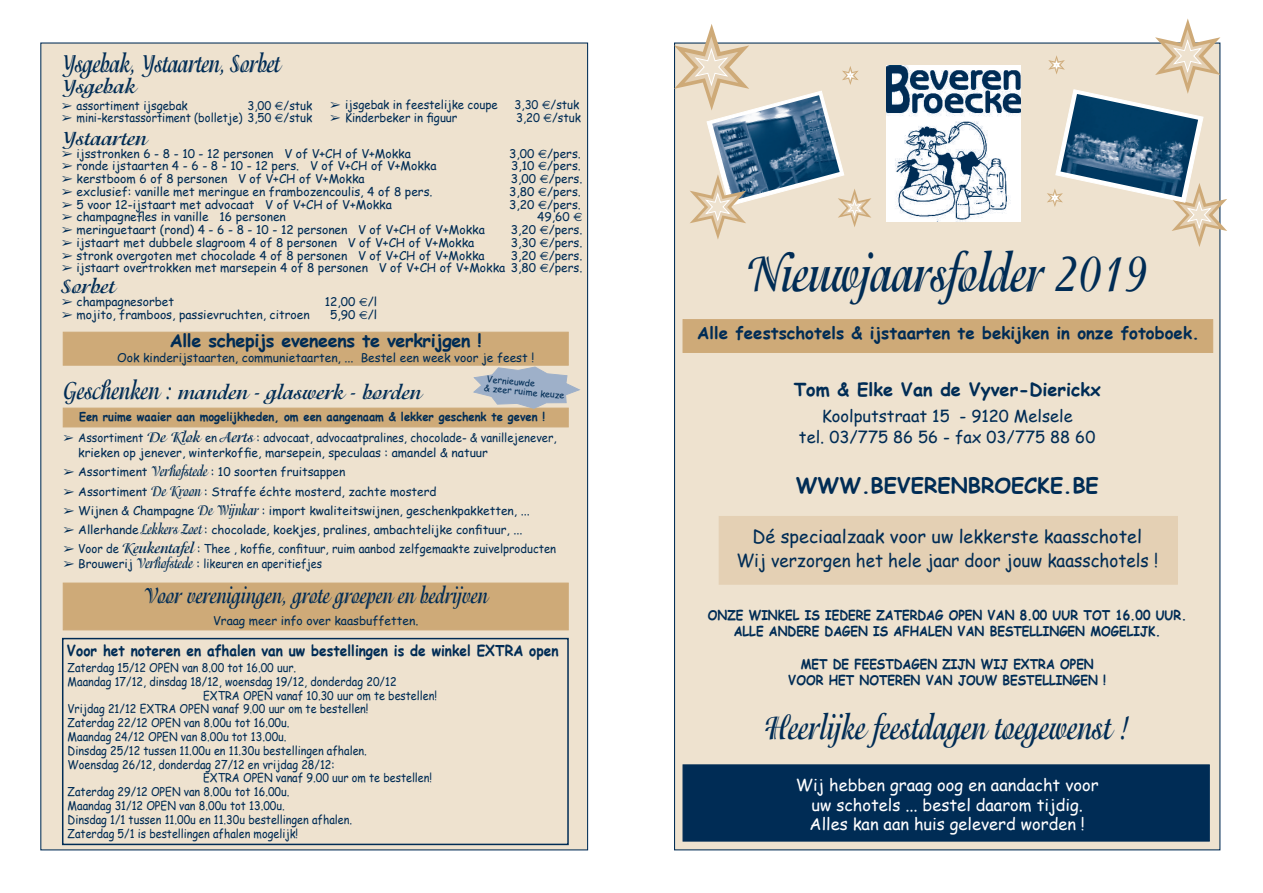
<style>
.page{position:relative;width:1263px;height:893px;background:#fff}
.page>*{position:absolute;margin:0;border:0;box-sizing:border-box;transform-origin:0 0}
.t1{font:700 55.5px "Isadora Std";color:#002c55;scale:.75 1}
.t2{font:700 36px "Isadora Std";color:#002c55;scale:.75 1}
.t3{font:700 27px "Isadora Std";letter-spacing:-.02em;color:#002c55;scale:.75 1}
.t4{font:700 24px "Isadora Std";color:#002c55;scale:.75 1}
.t5{font:700 21px "Isadora Std";color:#002c55}
.t6{font:700 21px "Comic Sans MS";color:#002c55}
.t7{font:18px/24px "Comic Sans MS";color:#002c55;text-align:center}
.t8{font:700 18px "Comic Sans MS";color:#002c55}
.t9{font:700 17.85px "Comic Sans MS";letter-spacing:-.02em;color:#002c55}
.t10{font:700 16.8px "Comic Sans MS";color:#002c55}
.t11{font:16.5px/19.8px "Comic Sans MS";color:#fff;text-align:center}
.t12{font:16.5px/21px "Comic Sans MS";color:#002c55;text-align:center}
.t13{font:700 15px "Comic Sans MS";color:#002c55;scale:.91 1}
.t14{font:700 13.5px/16.2px "Comic Sans MS";color:#002c55;text-align:center;scale:.9 1}
.t15{font:12px "Comic Sans MS";color:#002c55}
.t16{font:12px "Comic Sans MS";color:#002c55;scale:.9 1}
.t17{font:12px/15px "Comic Sans MS";color:#002c55;scale:.94 1}
.t18{font:12px "Comic Sans MS";color:#002c55;scale:.95 1}
.t19{font:700 12px "Comic Sans MS";color:#002c55;scale:.93 1}
.t20{font:12px "Comic Sans MS";color:#002c55;scale:.92 1}
.t21{font:9px/8.9px "Comic Sans MS";color:#002c55}
.s1{font-family:"Euro Sans Std"}
.s2{font-family:"Euro Sans Std";font-size:11.55px}
.s3{font-size:27px}
.s4{font-family:"Isadora Std";font-weight:700;font-size:15.75px}
</style>
<div class="page">
<div style="left:674px;top:43px;width:546px;height:807px;background:#eee2cf"></div>
<div style="left:682px;top:764px;width:528px;height:78px;background:#002c55;border:1px solid #002c55"></div>
<img style="left:886px;top:66px;width:134px;height:156px">
<div style="left:719px;top:516px;width:459px;height:69px;background:#e4d0b4"></div>
<div style="left:682px;top:319px;width:531px;height:34px;background:#ceaa78"></div>
<svg style="left:1047px;top:18px;width:180px;height:229px"></svg>
<img style="left:1060px;top:94px;width:138px;height:103px">
<svg style="left:674px;top:24px;width:197px;height:216px"></svg>
<div style="left:40px;top:42px;width:548px;height:808px;background:#eee2cf"></div>
<div style="left:63px;top:408px;width:506px;height:19px;background:#ceaa78"></div>
<div style="left:63px;top:332px;width:506px;height:34px;background:#ceaa78;border:1px solid #ceaa78"></div>
<svg style="left:472px;top:366px;width:108px;height:43px"></svg>
<div style="left:62px;top:638px;width:507px;height:207px;border:2px solid #002c55"></div>
<div style="left:63px;top:583px;width:506px;height:47px;background:#ceaa78"></div>
<h3 class="t3" style="left:62px;top:47px;width:293px">Ysgebak, Ystaarten, Sorbet</h3>
<h3 class="t5" style="left:62px;top:74px;width:75px">Ysgebak</h3>
<p class="t18" style="left:62px;top:96px;width:134px">➢ assortiment ijsgebak</p>
<p class="t18" style="left:247px;top:96px;width:70px">3,00 <span class="s1">€</span>/stuk</p>
<p class="t20" style="left:62px;top:109px;width:274px">➢ mini-kerstassortiment (bolletje) 3,50 <span class="s1">€</span>/stuk</p>
<h3 class="t5" style="left:62px;top:126px;width:87px">Ystaarten</h3>
<p class="t15" style="left:62px;top:144px;width:351px">➢ ijsstronken 6 - 8 - 10 - 12 personen V of V+CH of V+Mokka</p>
<p class="t15" style="left:509px;top:144px;width:73px">3,00 <span class="s1">€</span>/pers.</p>
<p class="t15" style="left:62px;top:157px;width:376px">➢ ronde ijstaarten 4 - 6 - 8 - 10 - 12 pers. V of V+CH of V+Mokka</p>
<p class="t15" style="left:511px;top:157px;width:71px">3,10 <span class="s1">€</span>/pers.</p>
<p class="t15" style="left:62px;top:170px;width:304px">➢ kerstboom 6 of 8 personen V of V+CH of V+Mokka</p>
<p class="t15" style="left:511px;top:170px;width:73px">3,00 <span class="s1">€</span>/pers.</p>
<p class="t15" style="left:62px;top:183px;width:372px">➢ exclusief: vanille met meringue en frambozencoulis, 4 of 8 pers.</p>
<p class="t15" style="left:509px;top:183px;width:73px">3,80 <span class="s1">€</span>/pers.</p>
<p class="t15" style="left:62px;top:195px;width:332px">➢ 5 voor 12-ijstaart met advocaat V of V+CH of V+Mokka</p>
<p class="t15" style="left:509px;top:195px;width:73px">3,20 <span class="s1">€</span>/pers.</p>
<p class="t15" style="left:62px;top:208px;width:226px">➢ champagnefles in vanille 16 personen</p>
<p class="t15" style="left:537px;top:208px;width:47px">49,60 <span class="s1">€</span></p>
<p class="t15" style="left:62px;top:221px;width:425px">➢ meringuetaart (rond) 4 - 6 - 8 - 10 - 12 personen V of V+CH of V+Mokka</p>
<p class="t15" style="left:511px;top:221px;width:73px">3,20 <span class="s1">€</span>/pers.</p>
<p class="t15" style="left:62px;top:234px;width:414px">➢ ijstaart met dubbele slagroom 4 of 8 personen V of V+CH of V+Mokka</p>
<p class="t15" style="left:511px;top:234px;width:73px">3,30 <span class="s1">€</span>/pers.</p>
<p class="t15" style="left:62px;top:246px;width:424px">➢ stronk overgoten met chocolade 4 of 8 personen V of V+CH of V+Mokka</p>
<p class="t15" style="left:511px;top:246px;width:73px">3,20 <span class="s1">€</span>/pers.</p>
<p class="t15" style="left:62px;top:259px;width:522px">➢ ijstaart overtrokken met marsepein 4 of 8 personen V of V+CH of V+Mokka 3,80 <span class="s1">€</span>/pers.</p>
<h3 class="t5" style="left:62px;top:275px;width:55px">Sorbet</h3>
<p class="t15" style="left:62px;top:293px;width:114px">➢ champagnesorbet</p>
<p class="t15" style="left:325px;top:293px;width:54px">12,00 <span class="s2">€</span>/l</p>
<p class="t15" style="left:62px;top:306px;width:250px">➢ mojito, framboos, passievruchten, citroen</p>
<p class="t15" style="left:330px;top:306px;width:48px">5,90 <span class="s2">€</span>/l</p>
<h3 class="t9" style="left:170px;top:328px;width:313px">Alle schepijs eveneens te verkrijgen !</h3>
<p class="t15" style="left:117px;top:348px;width:418px">Ook kinderijstaarten, communietaarten, ... Bestel een week voor je feest !</p>
<p class="t18" style="left:330px;top:96px;width:178px">➢ ijsgebak in feestelijke coupe</p>
<p class="t18" style="left:515px;top:96px;width:70px">3,30 <span class="s1">€</span>/stuk</p>
<p class="t18" style="left:330px;top:109px;width:135px">➢ Kinderbeker in figuur</p>
<p class="t18" style="left:516px;top:109px;width:70px">3,20 <span class="s1">€</span>/stuk</p>
<p class="t21" style="left:486px;top:374px;width:82px;rotate:6deg">Vernieuwde<br>&amp; zeer ruime keuze</p>
<h3 class="t5" style="left:63px;top:380px;width:360px"><span class="s3">Geschenken :</span> manden - glaswerk - borden</h3>
<p class="t19" style="left:79px;top:408px;width:502px">Een ruime waaier aan mogelijkheden, om een aangenaam &amp; lekker geschenk te geven !</p>
<p class="t17" style="left:78px;top:430px;width:510px;text-indent:-15px">➢ Assortiment <span class="s4">De Klok</span> en <span class="s4">Aerts</span> : advocaat, advocaatpralines, chocolade- &amp; vanillejenever, krieken op jenever, winterkoffie, marsepein, speculaas : amandel &amp; natuur</p>
<p class="t15" style="left:63px;top:463px;width:283px">➢ Assortiment <span class="s4">Verhofstede</span> : 10 soorten fruitsappen</p>
<p class="t15" style="left:63px;top:482px;width:375px">➢ Assortiment <span class="s4">De Kroon</span> : Straffe échte mosterd, zachte mosterd</p>
<p class="t15" style="left:63px;top:502px;width:468px">➢ Wijnen &amp; Champagne <span class="s4">De Wijnkar</span> : import kwaliteitswijnen, geschenkpakketten, ...</p>
<p class="t15" style="left:63px;top:521px;width:461px">➢ Allerhande <span class="s4">Lekkers Zoet</span> : chocolade, koekjes, pralines, ambachtelijke confituur, ...</p>
<p class="t17" style="left:63px;top:541px;width:526px">➢ Voor de <span class="s4">Keukentafel</span> : Thee , koffie, confituur, ruim aanbod zelfgemaakte zuivelproducten</p>
<p class="t15" style="left:63px;top:555px;width:260px">➢ Brouwerij <span class="s4">Verhofstede</span> : likeuren en aperitiefjes</p>
<h3 class="t4" style="left:144px;top:582px;width:461px">Voor verenigingen, grote groepen en bedrijven</h3>
<p class="t15" style="left:213px;top:611px;width:207px">Vraag meer info over kaasbuffetten.</p>
<p class="t13" style="left:67px;top:639px;width:542px">Voor het noteren en afhalen van uw bestellingen is de winkel EXTRA open</p>
<p class="t16" style="left:68px;top:659px;width:255px">Zaterdag 15/12 OPEN van 8.00 tot 16.00 uur.</p>
<p class="t16" style="left:68px;top:672px;width:367px">Maandag 17/12, dinsdag 18/12, woensdag 19/12, donderdag 20/12</p>
<p class="t16" style="left:203px;top:686px;width:261px">EXTRA OPEN vanaf 10.30 uur om te bestellen!</p>
<p class="t16" style="left:68px;top:700px;width:336px">Vrijdag 21/12 EXTRA OPEN vanaf 9.00 uur om te bestellen!</p>
<p class="t16" style="left:68px;top:714px;width:248px">Zaterdag 22/12 OPEN van 8.00u tot 16.00u.</p>
<p class="t16" style="left:68px;top:728px;width:245px">Maandag 24/12 OPEN van 8.00u tot 13.00u.</p>
<p class="t16" style="left:68px;top:741px;width:334px">Dinsdag 25/12 tussen 11.00u en 11.30u bestellingen afhalen.</p>
<p class="t16" style="left:68px;top:755px;width:298px">Woensdag 26/12, donderdag 27/12 en vrijdag 28/12:</p>
<p class="t16" style="left:203px;top:769px;width:256px">EXTRA OPEN vanaf 9.00 uur om te bestellen!</p>
<p class="t16" style="left:68px;top:783px;width:248px">Zaterdag 29/12 OPEN van 8.00u tot 16.00u.</p>
<p class="t16" style="left:68px;top:797px;width:243px">Maandag 31/12 OPEN van 8.00u tot 13.00u.</p>
<p class="t16" style="left:68px;top:810px;width:318px">Dinsdag 1/1 tussen 11.00u en 11.30u bestellingen afhalen.</p>
<p class="t16" style="left:68px;top:824px;width:258px">Zaterdag 5/1 is bestellingen afhalen mogelijk!</p>
<h1 class="t1" style="left:746px;top:242px;width:538px">Nieuwjaarsfolder 2019</h1>
<h3 class="t10" style="left:697px;top:321px;width:504px">Alle feestschotels &amp; ijstaarten te bekijken in onze fotoboek.</h3>
<h3 class="t8" style="left:794px;top:377px;width:308px">Tom &amp; Elke Van de Vyver-Dierickx</h3>
<h3 class="t12" style="left:799px;top:405px;width:298px">Koolputstraat 15 - 9120 Melsele<br>tel. 03/775 86 56 - fax 03/775 88 60</h3>
<h3 class="t6" style="left:796px;top:470px;width:304px">WWW.BEVERENBROECKE.BE</h3>
<h3 class="t7" style="left:736px;top:523px;width:423px">Dé speciaalzaak voor uw lekkerste kaasschotel<br>Wij verzorgen het hele jaar door jouw kaasschotels !</h3>
<p class="t14" style="left:708px;top:606px;width:533px">ONZE WINKEL IS IEDERE ZATERDAG OPEN VAN 8.00 UUR TOT 16.00 UUR.<br>ALLE ANDERE DAGEN IS AFHALEN VAN BESTELLINGEN MOGELIJK.</p>
<p class="t14" style="left:788px;top:655px;width:355px">MET DE FEESTDAGEN ZIJN WIJ EXTRA OPEN<br>VOOR HET NOTEREN VAN JOUW BESTELLINGEN !</p>
<h2 class="t2" style="left:764px;top:707px;width:489px">Heerlijke feestdagen toegewenst !</h2>
<h3 class="t11" style="left:796px;top:774px;width:304px">Wij hebben graag oog en aandacht voor uw schotels ... bestel daarom tijdig.<br>Alles kan aan huis geleverd worden !</h3>
</div>
